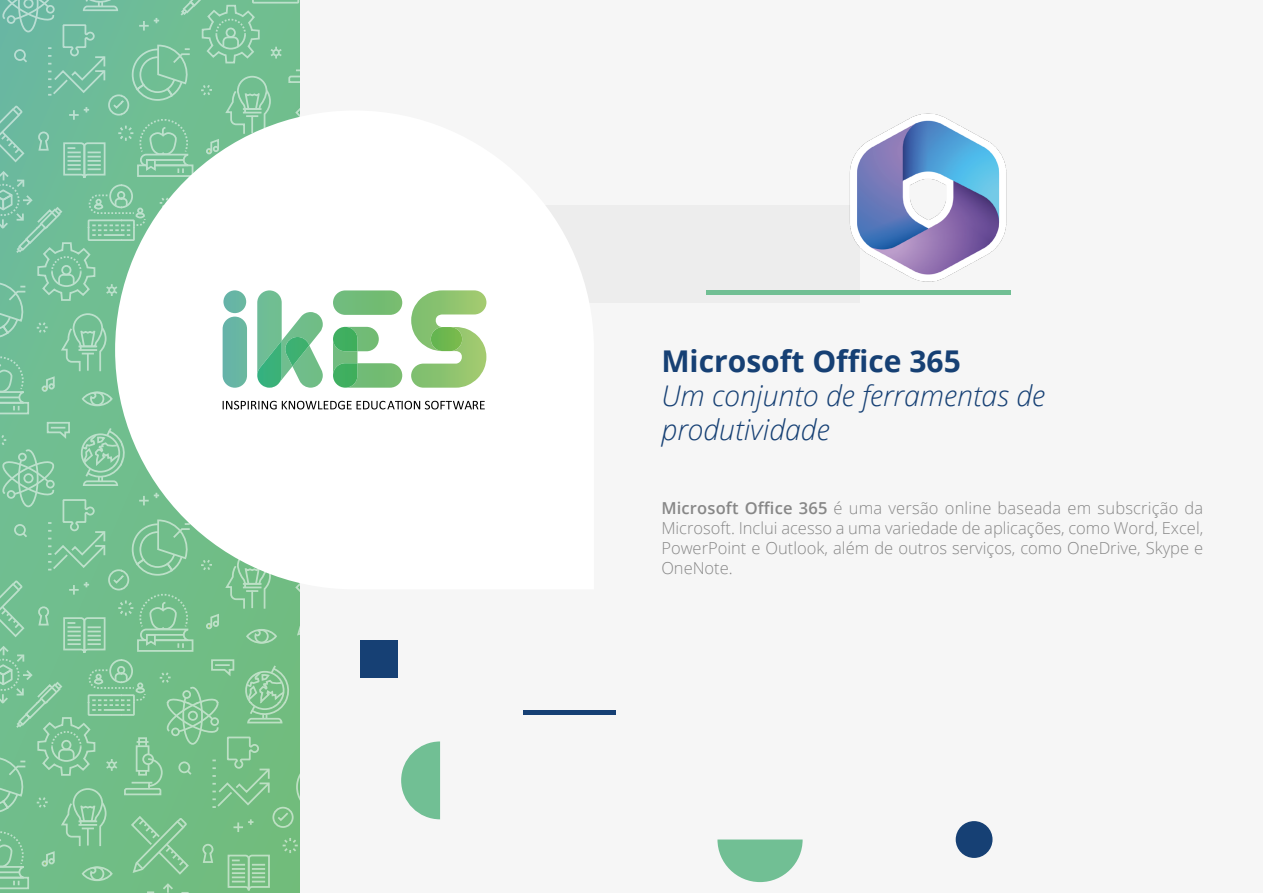
<style>
.page{position:relative;width:1263px;height:893px;background:#fff}
.page>*{position:absolute;margin:0;border:0;box-sizing:border-box;transform-origin:0 0}
.t1{font:700 30px "Open Sans";color:#164074}
.t2{font:italic 300 28.5px/34.2px "Open Sans";color:#164074}
.t3{font:300 16.5px/19.8px "Open Sans";color:#878787;text-align:justify}
.s1{font-weight:600}
</style>
<div class="page">
<svg style="left:0;top:0;width:300px;height:893px;fill:#70bd90"></svg>
<div style="left:301px;top:0;width:962px;height:893px;background:#f6f6f6"></div>
<svg style="left:401px;top:741px;width:39px;height:78px"></svg>
<div style="left:523px;top:710px;width:92px;height:5px;background:#164074"></div>
<div style="left:360px;top:640px;width:38px;height:38px;background:#164074"></div>
<div style="left:956px;top:821px;width:36px;height:37px;background:#164074;border-radius:50%"></div>
<svg style="left:717px;top:839px;width:86px;height:43px"></svg>
<div style="left:293px;top:205px;width:567px;height:97px;background:#ededed"></div>
<svg style="left:115px;top:110px;width:474px;height:479px;fill:#fff"></svg>
<div style="left:333px;top:290px;width:69px;height:25px;background:#71bc75;border-radius:12px"></div>
<svg style="left:333px;top:327px;width:69px;height:61px"></svg>
<img style="left:333px;top:363px;width:24px;height:25px">
<svg style="left:257px;top:290px;width:66px;height:98px"></svg>
<img style="left:285px;top:337px;width:24px;height:29px">
<div style="left:223px;top:317px;width:24px;height:71px;background:#67b5a4;border-radius:12px"></div>
<svg style="left:411px;top:290px;width:75px;height:98px"></svg>
<img style="left:431px;top:327px;width:31px;height:24px">
<svg style="left:223px;top:290px;width:23px;height:23px"></svg>
<svg style="left:223px;top:401px;width:262px;height:8px"></svg>
<div style="left:706px;top:290px;width:305px;height:5px;background:#71bf94"></div>
<img style="left:849px;top:113px;width:158px;height:169px">
<h1 class="t1" style="left:661px;top:340px;width:301px">Microsoft Office 365</h1>
<h2 class="t2" style="left:661px;top:378px;width:385px">Um conjunto de ferramentas de produtividade</h2>
<p class="t3" style="left:661px;top:498px;width:543px"><span class="s1">Microsoft Office 365</span> é uma versão online baseada em subscrição da Microsoft. Inclui acesso a uma variedade de aplicações, como Word, Excel, PowerPoint e Outlook, além de outros serviços, como OneDrive, Skype e OneNote.</p>
</div>
